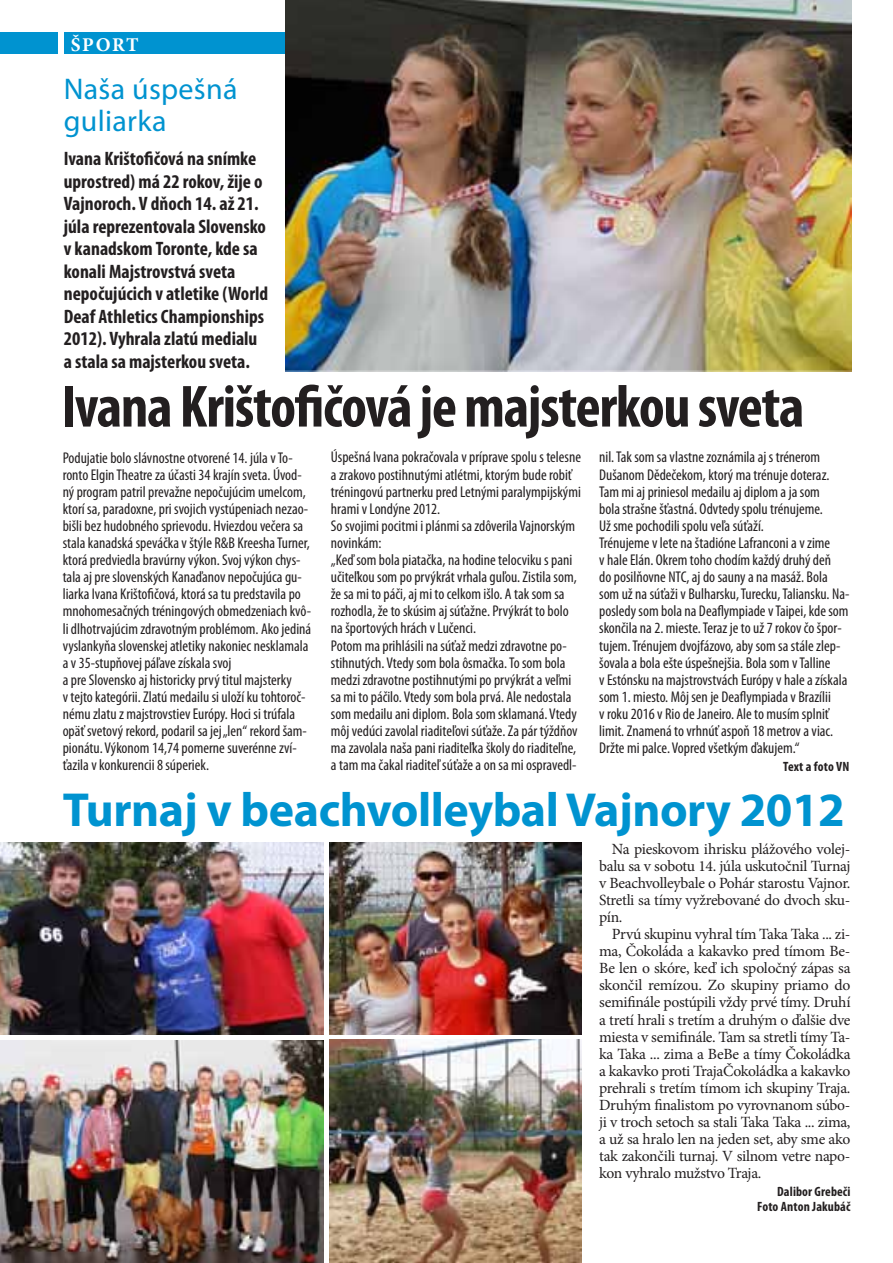
<style>
.page{position:relative;width:893px;height:1263px;background:#fff}
.page>*{position:absolute;margin:0;border:0;box-sizing:border-box;transform-origin:0 0}
.t1{font:700 condensed 60px "Myriad Pro";letter-spacing:-.02em;color:#231f20}
.t2{font:700 48px "Myriad Pro";letter-spacing:-.01em;color:#0093d0}
.t3{font:30px/31.5px "Myriad Pro";letter-spacing:.01em;color:#0093d0}
.t4{font:700 condensed 19.5px/22.5px "Myriad Pro";color:#231f20}
.t5{font:700 19.5px "Minion Pro";letter-spacing:.145em;color:#fff}
.t6{font:condensed 15.6px/17.1px "Myriad Pro";color:#231f20}
.t7{font:15.6px/17.1px "Minion Pro";letter-spacing:-.02em;color:#231f20;text-align:justify}
.t8{font:700 condensed 13.5px/15px "Myriad Pro";letter-spacing:.01em;color:#231f20;text-align:right}
</style>
<div class="page">
<div style="left:64px;top:32px;width:786px;height:21px;background:#0093d0"></div>
<div style="left:0;top:32px;width:58px;height:21px;background:#0093d0"></div>
<img style="left:285px;top:0;width:566px;height:371px">
<img style="left:330px;top:1039px;width:251px;height:224px">
<img style="left:330px;top:842px;width:251px;height:192px">
<img style="left:0;top:842px;width:324px;height:192px">
<img style="left:0;top:1040px;width:324px;height:223px">
<p class="t5" style="left:71px;top:31px;width:69px">šport</p>
<h3 class="t3" style="left:64px;top:73px;width:175px">Naša úspešná guliarka</h3>
<p class="t4" style="left:64px;top:147px;width:206px">Ivana Krištofičová na snímke uprostred) má 22 rokov, žije o<br>Vajnoroch. V dňoch 14. až 21. júla reprezentovala Slovensko v kanadskom Toronte, kde sa konali Majstrovstvá sveta nepočujúcich v atletike (World<br>Deaf Athletics Championships<br>2012). Vyhrala zlatú medialu a stala sa majsterkou sveta.</p>
<h1 class="t1" style="left:62px;top:369px;width:744px">Ivana Krištofičová je majsterkou sveta</h1>
<p class="t6" style="left:63px;top:449px;width:250px">Podujatie bolo slávnostne otvorené 14. júla v To&shy;ronto Elgin Theatre za účasti 34 krajín sveta. Úvod&shy;ný program patril prevažne nepočujúcim umelcom, ktorí sa, paradoxne, pri svojich vystúpeniach nezao&shy;bišli bez hudobného sprievodu. Hviezdou večera sa stala kanadská speváčka v štýle R&amp;B Kreesha Turner, ktorá predviedla bravúrny výkon. Svoj výkon chys&shy;tala aj pre slovenských Kanaďanov nepočujúca gu&shy;liarka Ivana Krištofičová, ktorá sa tu predstavila po mnohomesačných tréningových obmedzeniach kvô&shy;li dlhotrvajúcim zdravotným problémom. Ako jediná vyslankyňa slovenskej atletiky nakoniec nesklamala a v 35-stupňovej páľave získala svoj<br>a pre Slovensko aj historicky prvý titul majsterky<br>v tejto kategórii. Zlatú medailu si uloží ku tohtoroč&shy;nému zlatu z majstrovstiev Európy. Hoci si trúfala opäť svetový rekord, podaril sa jej „len“ rekord šam&shy;pionátu. Výkonom 14,74 pomerne suverénne zví&shy;ťazila v konkurencii 8 súperiek.</p>
<p class="t6" style="left:331px;top:449px;width:252px">Úspešná Ivana pokračovala v príprave spolu s telesne a zrakovo postihnutými atlétmi, ktorým bude robiť tréningovú partnerku pred Letnými paralympijskými hrami v Londýne 2012.<br>So svojimi pocitmi i plánmi sa zdôverila Vajnorským novinkám:<br>„Keď som bola piatačka, na hodine telocviku s pani učiteľkou som po prvýkrát vrhala guľou. Zistila som, že sa mi to páči, aj mi to celkom išlo. A tak som sa rozhodla, že to skúsim aj súťažne. Prvýkrát to bolo na športových hrách v Lučenci.<br>Potom ma prihlásili na súťaž medzi zdravotne po&shy;stihnutých. Vtedy som bola ôsmačka. To som bola medzi zdravotne postihnutými po prvýkrát a veľmi sa mi to páčilo. Vtedy som bola prvá. Ale nedostala som medailu ani diplom. Bola som sklamaná. Vtedy môj vedúci zavolal riaditeľovi súťaže. Za pár týždňov ma zavolala naša pani riaditeľka školy do riaditeľne, a tam ma čakal riaditeľ súťaže a on sa mi ospravedl-</p>
<p class="t6" style="left:599px;top:448px;width:252px">nil. Tak som sa vlastne zoznámila aj s trénerom Dušanom Dědečekom, ktorý ma trénuje doteraz.<br>Tam mi aj priniesol medailu aj diplom a ja som<br>bola strašne šťastná. Odvtedy spolu trénujeme.<br>Už sme pochodili spolu veľa súťaží.<br>Trénujeme v lete na štadióne Lafranconi a v zime<br>v hale Elán. Okrem toho chodím každý druhý deň<br>do posilňovne NTC, aj do sauny a na masáž. Bola som už na súťaži v Bulharsku, Turecku, Taliansku. Na&shy;posledy som bola na Deaflympiade v Taipei, kde som skončila na 2. mieste. Teraz je to už 7 rokov čo špor&shy;tujem. Trénujem dvojfázovo, aby som sa stále zlep&shy;šovala a bola ešte úspešnejšia. Bola som v Talline<br>v Estónsku na majstrovstvách Európy v hale a získala som 1. miesto. Môj sen je Deaflympiada v Brazílii<br>v roku 2016 v Rio de Janeiro. Ale to musím splniť limit. Znamená to vrhnúť aspoň 18 metrov a viac.<br>Držte mi palce. Vopred všetkým ďakujem.“</p>
<p class="t8" style="left:783px;top:759px;width:68px">Text a foto VN</p>
<h2 class="t2" style="left:63px;top:778px;width:784px">Turnaj v beachvolleybal Vajnory 2012</h2>
<p class="t7" style="left:599px;top:840px;width:253px;text-indent:13px">Na pieskovom ihrisku plážového volej&shy;balu sa v sobotu 14. júla uskutočnil Turnaj v Beachvolleybale o Pohár starostu Vajnor.<br>Stretli sa tímy vyžrebované do dvoch sku&shy;pín.</p>
<p class="t7" style="left:599px;top:925px;width:253px;text-indent:13px">Prvú skupinu vyhral tím Taka Taka ... zi&shy;ma, Čokoláda a kakavko pred tímom Be-Be len o skóre, keď ich spoločný zápas sa skončil remízou. Zo skupiny priamo do semifinále postúpili vždy prvé tímy. Druhí a tretí hrali s tretím a druhým o ďalšie dve miesta v semifinále. Tam sa stretli tímy Ta&shy;ka Taka ... zima a BeBe a tímy Čokoládka a kakavko proti TrajaČokoládka a kakavko prehrali s tretím tímom ich skupiny Traja.<br>Druhým finalistom po vyrovnanom súbo&shy;ji v troch setoch sa stali Taka Taka ... zima, a už sa hralo len na jeden set, aby sme ako tak zakončili turnaj. V silnom vetre napo&shy;kon vyhralo mužstvo Traja.</p>
<p class="t8" style="left:757px;top:1184px;width:95px">Dalibor Grebeči<br>Foto Anton Jakubáč</p>
</div>
